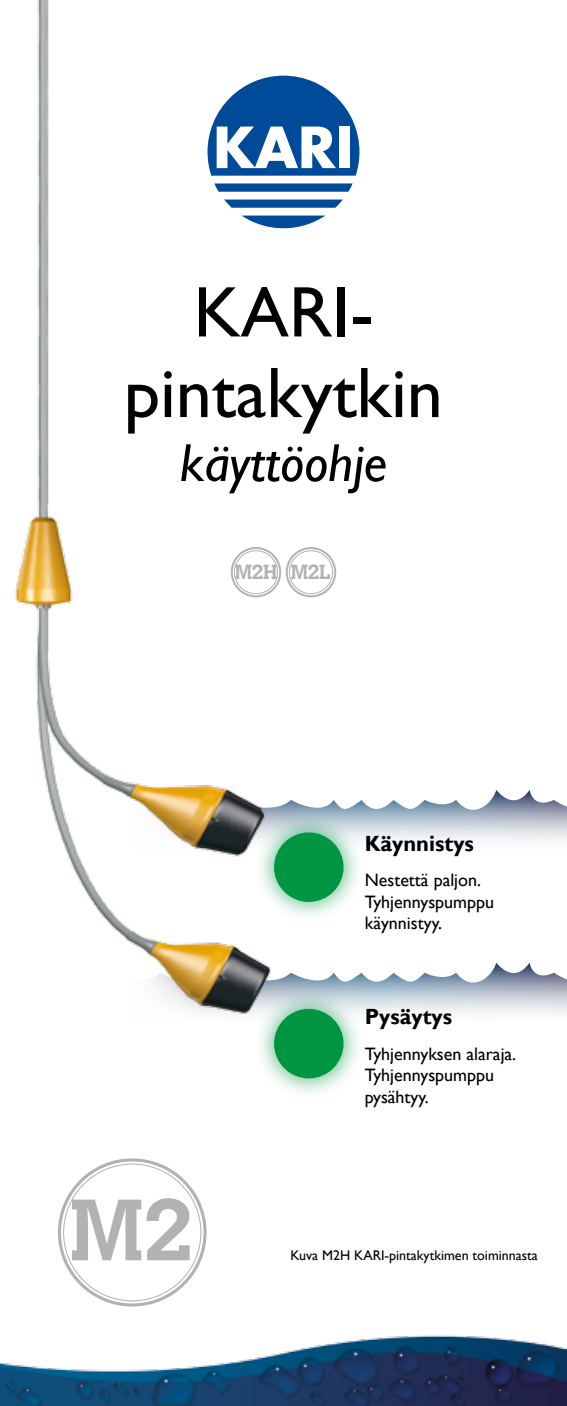
<style>
.page{position:relative;width:567px;height:1406px;background:#fff}
.page>*{position:absolute;margin:0;border:0;box-sizing:border-box;transform-origin:0 0}
.t1{font:700 86px "Calvert MT Std";color:#b3b2b2}
.t2{font:72px/80.6px "Gill Sans";color:#000;text-align:center}
.t3{font:italic 53.8px "Gill Sans";color:#000}
.t4{font:700 22px "Gill Sans";color:#000}
.t5{font:700 20.2px "Calvert MT Std";letter-spacing:-.04em;color:#b3b2b2}
.t6{font:18px/21.6px "Gill Sans";color:#000}
.t7{font:14px "Gill Sans";color:#000}
</style>
<div class="page">
<img style="left:0;top:1335px;width:567px;height:71px">
<svg style="left:408px;top:986px;width:159px;height:28px"></svg>
<svg style="left:408px;top:790px;width:159px;height:196px"></svg>
<img style="left:15px;top:0;width:393px;height:1014px">
<div style="left:208px;top:76px;width:151px;height:152px;background:#fff;border-radius:50%"></div>
<svg style="left:224px;top:200px;width:119px;height:8px"></svg>
<svg style="left:214px;top:183px;width:139px;height:9px"></svg>
<svg style="left:242px;top:216px;width:83px;height:12px"></svg>
<svg style="left:208px;top:76px;width:151px;height:100px"></svg>
<div style="left:339px;top:127px;width:11px;height:41px;background:#fff"></div>
<div style="left:58px;top:1158px;width:149px;height:149px;border:3px solid #b3b2b2;border-radius:50%"></div>
<div style="left:253px;top:988px;width:111px;height:111px;background:#009641;opacity:.75"></div>
<div style="left:274px;top:1009px;width:70px;height:69px;background:#009641;border-radius:50%"></div>
<div style="left:253px;top:811px;width:111px;height:111px;background:#009641;opacity:.75"></div>
<div style="left:274px;top:832px;width:70px;height:70px;background:#009641;border-radius:50%"></div>
<div style="left:233px;top:549px;width:46px;height:46px;background:#fff;border-radius:50%"></div>
<div style="left:231px;top:547px;width:50px;height:50px;border:2px solid #b3b2b2;border-radius:50%"></div>
<div style="left:234px;top:550px;width:44px;height:44px;border:1px solid #b3b2b2;border-radius:50%"></div>
<div style="left:288px;top:549px;width:46px;height:46px;background:#fff;border-radius:50%"></div>
<div style="left:286px;top:547px;width:50px;height:50px;border:2px solid #b3b2b2;border-radius:50%"></div>
<div style="left:289px;top:550px;width:44px;height:44px;border:1px solid #b3b2b2;border-radius:50%"></div>
<h2 class="t2" style="left:124px;top:273px;width:320px">KARI&shy;pintakytkin</h2>
<h3 class="t3" style="left:180px;top:431px;width:209px">käyttöohje</h3>
<p class="t5" style="left:235px;top:559px;width:98px">M2H M2L</p>
<h1 class="t1" style="left:69px;top:1176px;width:127px">M2</h1>
<p class="t4" style="left:365px;top:830px;width:111px">Käynnistys</p>
<p class="t6" style="left:365px;top:870px;width:131px">Nestettä paljon.<br>Tyhjennyspumppu käynnistyy.</p>
<p class="t4" style="left:365px;top:1003px;width:89px">Pysäytys</p>
<p class="t6" style="left:365px;top:1043px;width:153px">Tyhjennyksen alaraja.<br>Tyhjennyspumppu pysähtyy.</p>
<p class="t7" style="left:291px;top:1247px;width:249px">Kuva M2H KARI-pintakytkimen toiminnasta</p>
</div>
